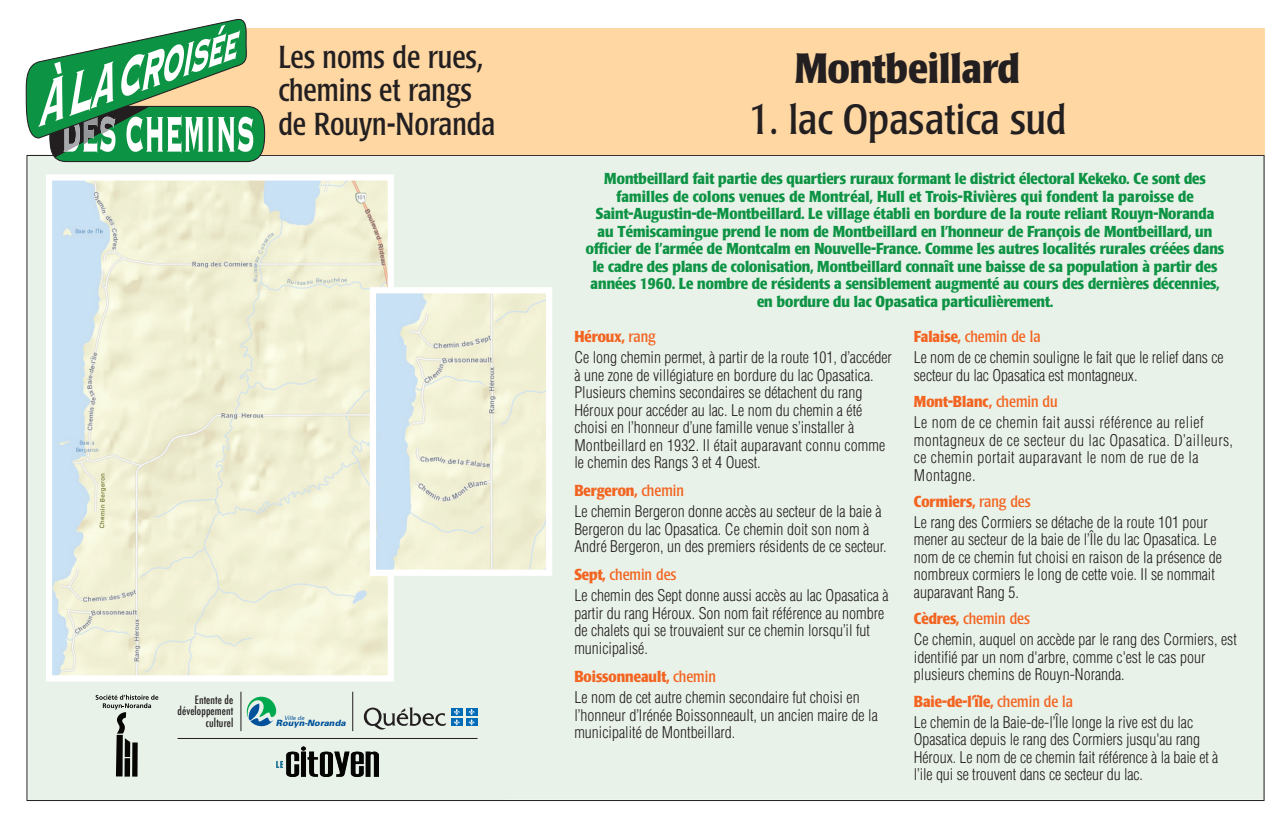
<style>
.page{position:relative;width:1285px;height:829px;background:#fff}
.page>*{position:absolute;margin:0;border:0;box-sizing:border-box;transform-origin:0 0}
.t1{font:condensed 42px "Poppl Laudatio";color:#231f20}
.t2{font:700 condensed 42px "Poppl Laudatio";color:#231f20}
.t3{font:condensed 31.5px/33.2px "Poppl Laudatio";color:#231f20;scale:.96 1}
.t4{font:300 condensed 15.75px/17.5px "Helvetica";color:#231f20}
.t5{font:700 condensed 15.75px/17.5px "Poppl Laudatio";color:#0d9344;text-align:center}
.t6{font:300 condensed 15.75px/17.5px "Helvetica";letter-spacing:.025em;color:#231f20}
.t7{font:700 condensed 15.75px "Poppl Laudatio";color:#f36421}
.t8{font:condensed 15.75px "Poppl Laudatio";color:#f36421}
.t9{font:500 condensed 11.38px/11.4px "Futura";letter-spacing:.01em;color:#231f20;text-align:right}
.t10{font:italic 900 8.58px "Univers";color:#01529a}
.t11{font:italic 5.95px "Univers";color:#01529a}
.s1{font-weight:400}
.s2{font-weight:700}
</style>
<div class="page">
<div style="left:29px;top:157px;width:1233px;height:642px;background:#e9f2e9"></div>
<img style="left:53px;top:181px;width:334px;height:493px">
<div style="left:46px;top:174px;width:348px;height:507px;border:6px solid #fff"></div>
<img style="left:377px;top:294px;width:168px;height:275px">
<div style="left:370px;top:287px;width:182px;height:289px;border:6px solid #fff"></div>
<img style="left:276px;top:746px;width:102px;height:30px">
<div style="left:266px;top:28px;width:998px;height:127px;background:#fed7a3"></div>
<svg style="left:25px;top:18px;width:241px;height:145px"></svg>
<svg style="left:96px;top:694px;width:62px;height:82px;background:#bdc5bd"></svg>
<svg style="left:246px;top:696px;width:30px;height:30px"></svg>
<hr style="left:177px;top:738px;width:300px;height:1px;background:#231f20">
<hr style="left:240px;top:691px;width:1px;height:40px;background:#231f20">
<hr style="left:352px;top:691px;width:1px;height:40px;background:#231f20">
<svg style="left:364px;top:707px;width:82px;height:22px;background:#b4b9b3"></svg>
<div style="left:451px;top:708px;width:11px;height:7px;background:#006bb6"></div>
<div style="left:466px;top:708px;width:11px;height:7px;background:#006bb6"></div>
<div style="left:451px;top:718px;width:11px;height:7px;background:#006bb6"></div>
<svg style="left:453px;top:709px;width:7px;height:16px"></svg>
<div style="left:466px;top:718px;width:11px;height:7px;background:#006bb6"></div>
<svg style="left:468px;top:709px;width:6px;height:16px"></svg>
<h2 class="t3" style="left:278px;top:41px;width:227px">Les noms de rues, chemins et rangs de Rouyn-Noranda</h2>
<p class="t9" style="left:178px;top:694px;width:57px">Entente de développement culturel</p>
<p class="t11" style="left:284px;top:714px;width:22px">Ville de</p>
<p class="t10" style="left:276px;top:718px;width:71px">Rouyn-Noranda</p>
<h1 class="t2" style="left:794px;top:45px;width:226px">Montbeillard</h1>
<h1 class="t1" style="left:748px;top:96px;width:319px">1. lac Opasatica sud</h1>
<p class="t5" style="left:585px;top:170px;width:640px">Montbeillard fait partie des quartiers ruraux formant le district électoral Kekeko. Ce sont des familles de colons venues de Montréal, Hull et Trois-Rivières qui fondent la paroisse de Saint-Augustin-de-Montbeillard. Le village établi en bordure de la route reliant Rouyn-Noranda au Témiscamingue prend le nom de Montbeillard en l’honneur de François de Montbeillard, un officier de l’armée de Montcalm en Nouvelle-France. Comme les autres localités rurales créées dans le cadre des plans de colonisation, Montbeillard connaît une baisse de sa population à partir des années 1960. Le nombre de résidents a sensiblement augmenté au cours des dernières décennies, en bordure du lac Opasatica particulièrement.</p>
<p class="t7" style="left:574px;top:328px;width:83px">Héroux, <span class="s1">rang</span></p>
<p class="t4" style="left:574px;top:349px;width:319px">Ce long chemin permet, à partir de la route 101, d’accéder à une zone de villégiature en bordure du lac Opasatica.<br>Plusieurs chemins secondaires se détachent du rang Héroux pour accéder au lac. Le nom du chemin a été choisi en l’honneur d’une famille venue s’installer à Montbeillard en 1932. Il était auparavant connu comme le chemin des Rangs 3 et 4 Ouest.</p>
<p class="t7" style="left:574px;top:482px;width:111px">Bergeron, <span class="s1">chemin</span></p>
<p class="t4" style="left:574px;top:503px;width:314px">Le chemin Bergeron donne accès au secteur de la baie à<br>Bergeron du lac Opasatica. Ce chemin doit son nom à<br>André Bergeron, un des premiers résidents de ce secteur.</p>
<p class="t8" style="left:574px;top:566px;width:104px"><span class="s2">Sept,</span> chemin des</p>
<p class="t4" style="left:574px;top:587px;width:316px">Le chemin des Sept donne aussi accès au lac Opasatica à partir du rang Héroux. Son nom fait référence au nombre de chalets qui se trouvaient sur ce chemin lorsqu’il fut municipalisé.</p>
<p class="t7" style="left:574px;top:667px;width:143px">Boissonneault, <span class="s1">chemin</span></p>
<p class="t4" style="left:574px;top:688px;width:305px">Le nom de cet autre chemin secondaire fut choisi en l’honneur d’Irénée Boissonneault, un ancien maire de la municipalité de Montbeillard.</p>
<p class="t8" style="left:913px;top:328px;width:128px"><span class="s2">Falaise,</span> chemin de la</p>
<p class="t4" style="left:913px;top:349px;width:311px">Le nom de ce chemin souligne le fait que le relief dans ce secteur du lac Opasatica est montagneux.</p>
<p class="t7" style="left:913px;top:392px;width:145px">Mont-Blanc, <span class="s1">chemin du</span></p>
<p class="t6" style="left:913px;top:413px;width:321px">Le nom de ce chemin fait aussi référence au relief montagneux de ce secteur du lac Opasatica. D’ailleurs, ce chemin portait auparavant le nom de rue de la Montagne.</p>
<p class="t7" style="left:913px;top:492px;width:118px">Cormiers, <span class="s1">rang des</span></p>
<p class="t4" style="left:913px;top:513px;width:309px">Le rang des Cormiers se détache de la route 101 pour mener au secteur de la baie de l’Île du lac Opasatica. Le nom de ce chemin fut choisi en raison de la présence de nombreux cormiers le long de cette voie. Il se nommait auparavant Rang 5.</p>
<p class="t8" style="left:913px;top:610px;width:118px"><span class="s2">Cèdres,</span> chemin des</p>
<p class="t4" style="left:913px;top:630px;width:324px">Ce chemin, auquel on accède par le rang des Cormiers, est identifié par un nom d'arbre, comme c'est le cas pour plusieurs chemins de Rouyn-Noranda.</p>
<p class="t7" style="left:913px;top:692px;width:161px">Baie-de-l’ïle, <span class="s1">chemin de la</span></p>
<p class="t4" style="left:913px;top:713px;width:306px">Le chemin de la Baie-de-l’Île longe la rive est du lac Opasatica depuis le rang des Cormiers jusqu'au rang Héroux. Le nom de ce chemin fait référence à la baie et à l’ile qui se trouvent dans ce secteur du lac.</p>
</div>
